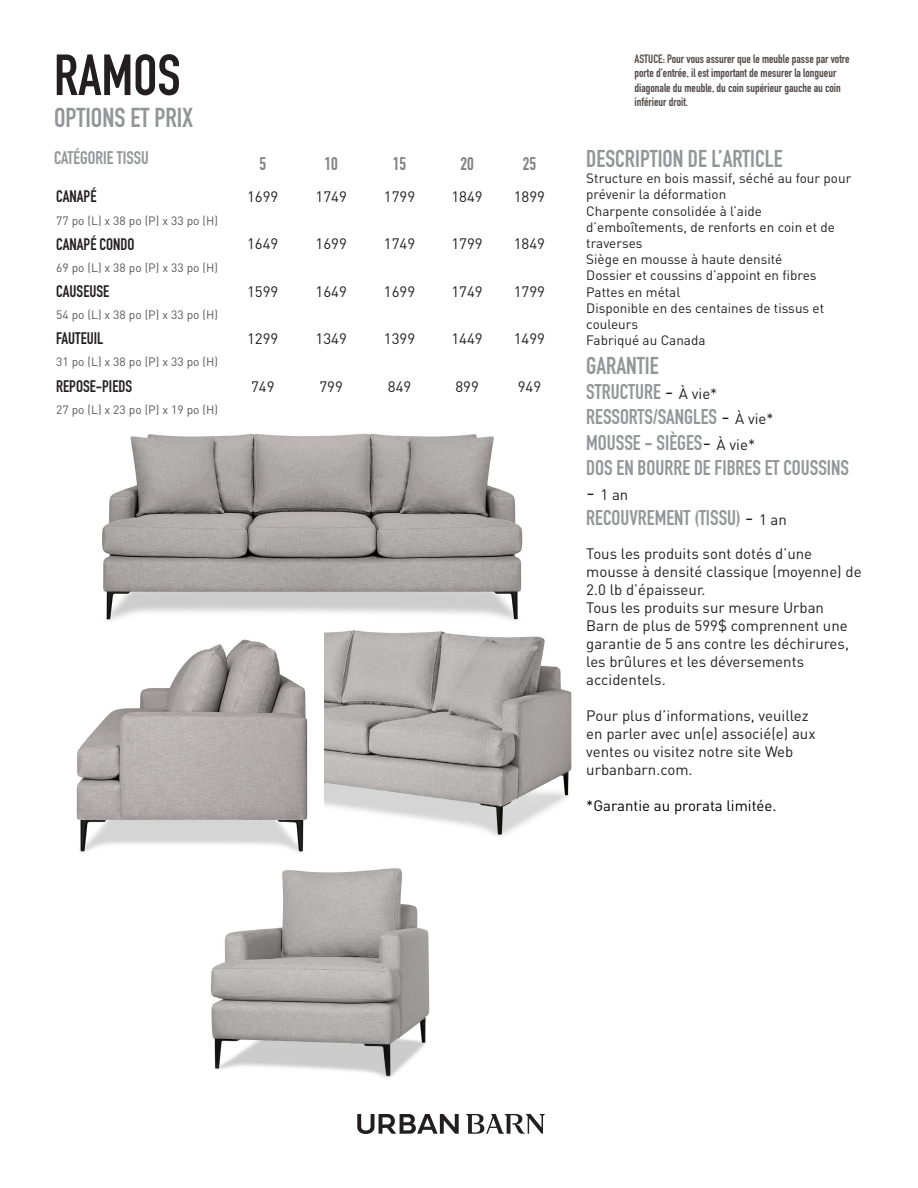
<style>
.page{position:relative;width:918px;height:1188px;background:#fff}
.page>*{position:absolute;margin:0;border:0;box-sizing:border-box;transform-origin:0 0}
.t1{font:57px "DIN Engschrift Std";color:#231f20}
.t2{font:27px "DIN Engschrift Std";color:#939598}
.t3{font:24px "DIN Engschrift Std";color:#939598}
.t4{font:21px "DIN Engschrift Std";color:#939598}
.t5{font:18px "DIN Engschrift Std";color:#939598}
.Grade{font:18px "DIN Engschrift Std";color:#7f7f7f}
.Grade-2{font:16.5px "DIN Engschrift Std";color:#231f20}
.Grade-3{font:15px/18px "DINOT";color:#231f20}
.t6{font:15px "DINOT";color:#000}
.t7{font:13.5px/16.2px "DINOT";color:#231f20}
.Grade-4{font:12px/14.4px "DIN Engschrift Std";color:#524a47}
.Grade-5{font:12px "DINOT";color:#57585a}
.s1{font-family:"DINOT";color:#231f20}
.s2{font-family:"DINOT";font-size:15px;color:#231f20}
.s3{font-size:21px}
</style>
<div class="page">
<img style="left:76px;top:639px;width:232px;height:214px">
<img style="left:102px;top:433px;width:421px;height:188px">
<img style="left:210px;top:868px;width:220px;height:210px">
<img style="left:324px;top:630px;width:248px;height:207px">
<svg style="left:357px;top:1114px;width:102px;height:20px"></svg>
<svg style="left:466px;top:1114px;width:79px;height:20px"></svg>
<p class="t1" style="left:54px;top:42px;width:128px">RAMOS</p>
<p class="t2" style="left:54px;top:101px;width:140px">OPTIONS ET PRIX</p>
<p class="Grade-4" style="left:634px;top:52px;width:217px">ASTUCE: Pour vous assurer que le meuble passe par votre porte d’entrée, il est important de mesurer la longueur diagonale du meuble, du coin supérieur gauche au coin inférieur droit.</p>
<p class="t5" style="left:54px;top:147px;width:96px">CATÉGORIE TISSU</p>
<p class="t3" style="left:586px;top:145px;width:198px">DESCRIPTION DE L’ARTICLE</p>
<p class="t7" style="left:586px;top:170px;width:267px">Structure en bois massif, séché au four pour prévenir la déformation</p>
<p class="t7" style="left:586px;top:202px;width:250px">Charpente consolidée à l’aide d’emboîtements, de renforts en coin et de traverses</p>
<p class="t7" style="left:586px;top:251px;width:198px">Siège en mousse à haute densité</p>
<p class="t7" style="left:586px;top:267px;width:232px">Dossier et coussins d’appoint en fibres</p>
<p class="t7" style="left:586px;top:283px;width:96px">Pattes en métal</p>
<p class="t7" style="left:586px;top:299px;width:240px">Disponible en des centaines de tissus et couleurs</p>
<p class="t7" style="left:586px;top:332px;width:121px">Fabriqué au Canada</p>
<p class="t3" style="left:586px;top:352px;width:74px">GARANTIE</p>
<p class="t4" style="left:586px;top:380px;width:133px">STRUCTURE <span class="s1">-</span> <span class="s2">À vie*</span></p>
<p class="t4" style="left:586px;top:405px;width:189px">RESSORTS/SANGLES <span class="s1">-</span> <span class="s2">À vie*</span></p>
<p class="t4" style="left:586px;top:430px;width:170px">MOUSSE - SIÈGES<span class="s1">-</span> <span class="s2">À vie*</span></p>
<p class="t4" style="left:586px;top:455px;width:264px">DOS EN BOURRE DE FIBRES ET COUSSINS</p>
<p class="Grade-3" style="left:586px;top:485px;width:44px"><span class="s3">-</span> 1 an</p>
<p class="t4" style="left:586px;top:506px;width:202px">RECOUVREMENT (TISSU) <span class="s1">-</span> <span class="s2">1 an</span></p>
<p class="Grade-3" style="left:586px;top:544px;width:277px">Tous les produits sont dotés d’une mousse à densité classique (moyenne) de<br>2.0 lb d’épaisseur.</p>
<p class="Grade-3" style="left:586px;top:598px;width:264px">Tous les produits sur mesure Urban<br>Barn de plus de 599$ comprennent une garantie de 5 ans contre les déchirures, les brûlures et les déversements accidentels.</p>
<p class="Grade-3" style="left:586px;top:706px;width:224px">Pour plus d’informations, veuillez</p>
<p class="Grade-3" style="left:586px;top:724px;width:231px">en parler avec un(e) associé(e) aux</p>
<p class="Grade-3" style="left:586px;top:742px;width:209px">ventes ou visitez notre site Web</p>
<p class="Grade-3" style="left:586px;top:760px;width:108px">urbanbarn.com.</p>
<p class="t6" style="left:586px;top:796px;width:192px">*Garantie au prorata limitée.</p>
<p class="Grade" style="left:259px;top:153px;width:8px">5</p>
<p class="Grade" style="left:325px;top:153px;width:15px">10</p>
<p class="Grade" style="left:393px;top:153px;width:15px">15</p>
<p class="Grade" style="left:460px;top:153px;width:15px">20</p>
<p class="Grade" style="left:523px;top:153px;width:15px">25</p>
<p class="Grade-2" style="left:56px;top:187px;width:42px">CANAPÉ</p>
<p class="Grade-3" style="left:247px;top:187px;width:33px">1699</p>
<p class="Grade-3" style="left:316px;top:187px;width:33px">1749</p>
<p class="Grade-3" style="left:384px;top:187px;width:33px">1799</p>
<p class="Grade-3" style="left:451px;top:187px;width:33px">1849</p>
<p class="Grade-3" style="left:514px;top:187px;width:33px">1899</p>
<p class="Grade-5" style="left:56px;top:212px;width:163px">77 po (L) x 38 po (P) x 33 po (H)</p>
<p class="Grade-2" style="left:56px;top:234px;width:80px">CANAPÉ CONDO</p>
<p class="Grade-3" style="left:247px;top:234px;width:33px">1649</p>
<p class="Grade-3" style="left:316px;top:234px;width:33px">1699</p>
<p class="Grade-3" style="left:384px;top:234px;width:33px">1749</p>
<p class="Grade-3" style="left:451px;top:234px;width:33px">1799</p>
<p class="Grade-3" style="left:514px;top:234px;width:33px">1849</p>
<p class="Grade-5" style="left:56px;top:259px;width:163px">69 po (L) x 38 po (P) x 33 po (H)</p>
<p class="Grade-2" style="left:56px;top:281px;width:55px">CAUSEUSE</p>
<p class="Grade-3" style="left:247px;top:282px;width:33px">1599</p>
<p class="Grade-3" style="left:316px;top:282px;width:33px">1649</p>
<p class="Grade-3" style="left:384px;top:282px;width:33px">1699</p>
<p class="Grade-3" style="left:451px;top:282px;width:33px">1749</p>
<p class="Grade-3" style="left:514px;top:282px;width:33px">1799</p>
<p class="Grade-5" style="left:56px;top:307px;width:163px">54 po (L) x 38 po (P) x 33 po (H)</p>
<p class="Grade-2" style="left:56px;top:329px;width:49px">FAUTEUIL</p>
<p class="Grade-3" style="left:247px;top:329px;width:33px">1299</p>
<p class="Grade-3" style="left:316px;top:329px;width:33px">1349</p>
<p class="Grade-3" style="left:384px;top:329px;width:33px">1399</p>
<p class="Grade-3" style="left:451px;top:329px;width:33px">1449</p>
<p class="Grade-3" style="left:514px;top:329px;width:33px">1499</p>
<p class="Grade-5" style="left:56px;top:354px;width:163px">31 po (L) x 38 po (P) x 33 po (H)</p>
<p class="Grade-2" style="left:56px;top:376px;width:78px">REPOSE-PIEDS</p>
<p class="Grade-3" style="left:251px;top:377px;width:25px">749</p>
<p class="Grade-3" style="left:319px;top:377px;width:25px">799</p>
<p class="Grade-3" style="left:388px;top:377px;width:25px">849</p>
<p class="Grade-3" style="left:455px;top:377px;width:25px">899</p>
<p class="Grade-3" style="left:518px;top:377px;width:25px">949</p>
<p class="Grade-5" style="left:56px;top:402px;width:163px">27 po (L) x 23 po (P) x 19 po (H)</p>
</div>
